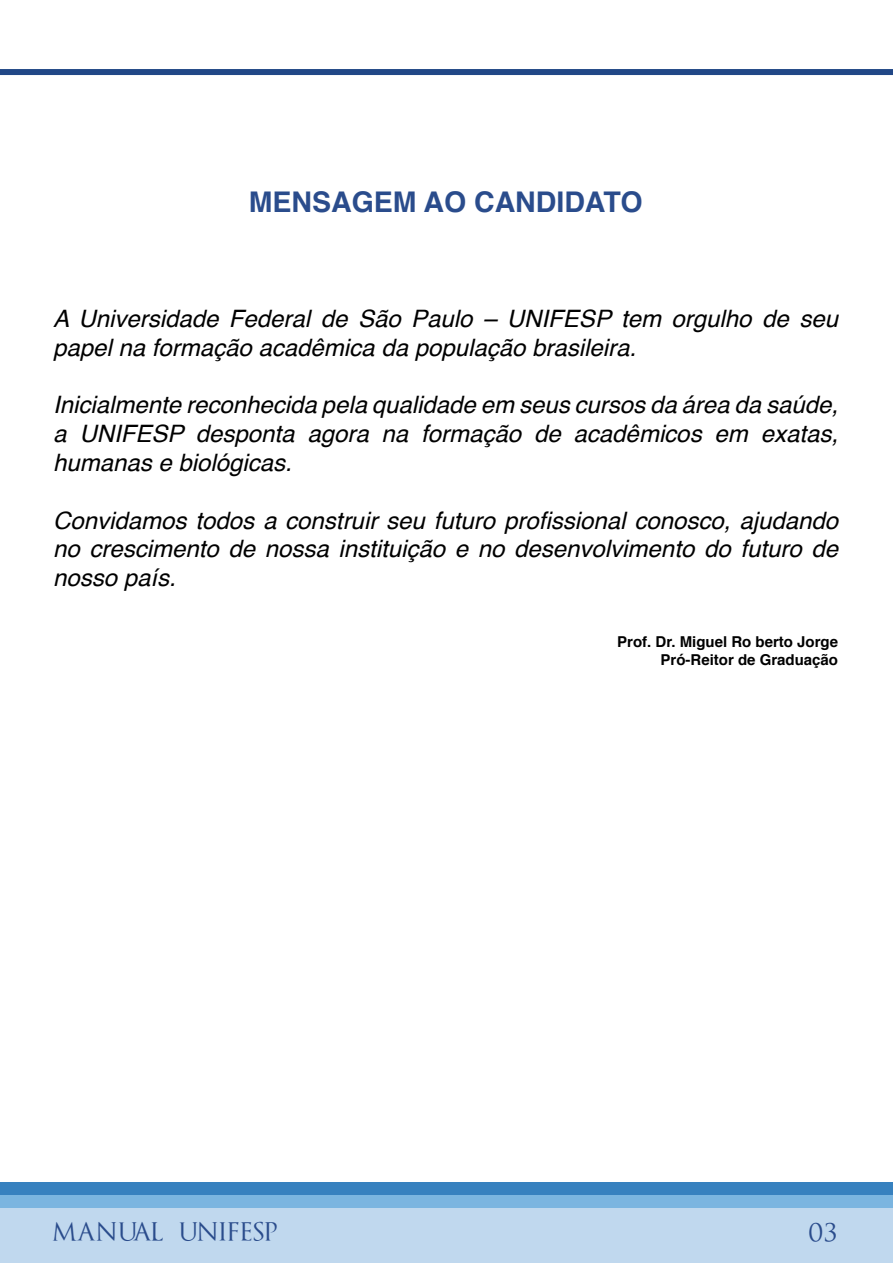
<style>
.page{position:relative;width:893px;height:1263px;background:#fff}
.page>*{position:absolute;margin:0;border:0;box-sizing:border-box;transform-origin:0 0}
.t1{font:700 28.5px "Helvetica";color:#2a4c8c}
.t2{font:25.5px "Trajanus Bricks";color:#2a4c8c}
.t3{font:24.75px "Trajanus Bricks";letter-spacing:-.39em;color:#2a4c8c}
.t4{font:italic 24px/28.8px "Helvetica";color:#000;text-align:justify}
.t5{font:700 15px/18px "Helvetica";color:#000;text-align:right}
</style>
<div class="page">
<div style="left:0;top:1208px;width:893px;height:55px;background:#c0d8ee"></div>
<div style="left:0;top:1195px;width:893px;height:13px;background:#7bb5e0"></div>
<div style="left:0;top:1182px;width:893px;height:13px;background:#3781bf"></div>
<div style="left:0;top:69px;width:893px;height:6px;background:#214786"></div>
<p class="t1" style="left:249px;top:179px;width:395px">MENSAGEM AO CANDIDATO</p>
<p class="t4" style="left:53px;top:305px;width:786px">A Universidade Federal de São Paulo – UNIFESP tem orgulho de seu papel na formação acadêmica da população brasileira.</p>
<p class="t4" style="left:53px;top:391px;width:786px">Inicialmente reconhecida pela qualidade em seus cursos da área da saúde, a UNIFESP desponta agora na formação de acadêmicos em exatas, humanas e biológicas.</p>
<p class="t4" style="left:53px;top:506px;width:786px">Convidamos todos a construir seu futuro profissional conosco, ajudando no crescimento de nossa instituição e no desenvolvimento do futuro de nosso país.</p>
<p class="t5" style="left:617px;top:633px;width:222px">Prof. Dr. Miguel Ro berto Jorge<br>Pró-Reitor de Graduação</p>
<p class="t3" style="left:52px;top:1216px;width:232px">MANUAL UNIFESP</p>
<p class="t2" style="left:808px;top:1216px;width:32px">03</p>
</div>
